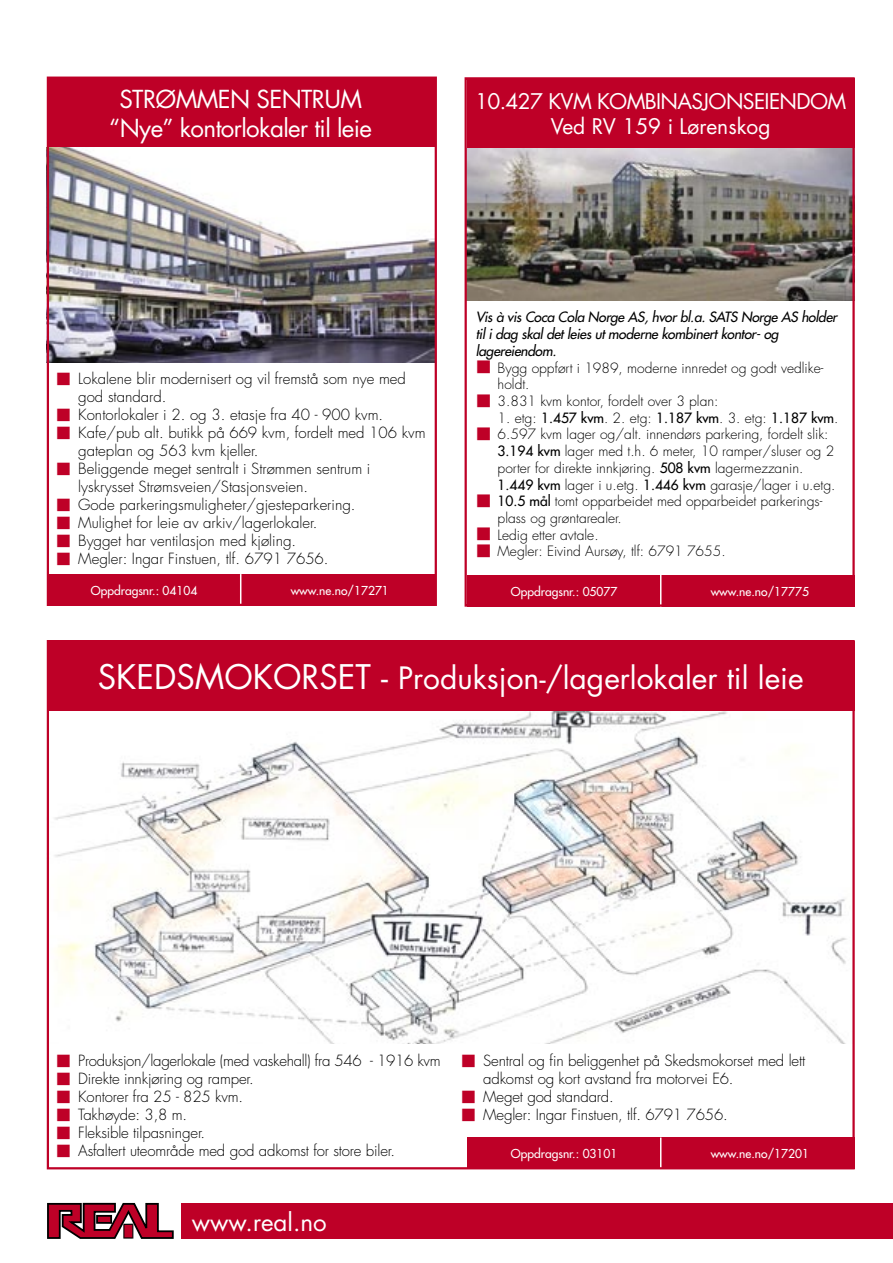
<style>
.page{position:relative;width:893px;height:1263px;background:#fff}
.page>*{position:absolute;margin:0;border:0;box-sizing:border-box;transform-origin:0 0}
.t1{font:30px "Futura";color:#fff}
.t2{font:24.15px "Futura";letter-spacing:-.025em;color:#fff}
.t3{font:24.15px "Futura";color:#fff}
.t4{font:21px "Futura";letter-spacing:-.03em;color:#fff}
.t5{font:21px "Futura";color:#fff}
.t6{font:300 15px/18px "Futura";color:#000}
.t7{font:300 15px "Futura";letter-spacing:-.02em;color:#000}
.t8{font:300 13.8px/16.6px "Futura";color:#000}
.t9{font:italic 13.8px/16.6px "Futura";letter-spacing:-.02em;color:#000}
.t10{font:13.8px "Futura";color:#000}
.t11{font:12px "Futura";color:#fff}
.s1{font-weight:300}
.s2{font-weight:400}
.s3{font-size:33px}
</style>
<div class="page">
<div style="left:181px;top:1203px;width:712px;height:36px;background:#be0027"></div>
<svg style="left:47px;top:1202px;width:127px;height:37px"></svg>
<div style="left:47px;top:641px;width:808px;height:70px;background:#be0027"></div>
<img style="left:54px;top:711px;width:793px;height:332px">
<div style="left:467px;top:1137px;width:388px;height:32px;background:#be0027"></div>
<hr style="left:660px;top:1137px;width:1px;height:32px;background:#fff">
<div style="left:47px;top:78px;width:388px;height:70px;background:#be0027"></div>
<img style="left:50px;top:148px;width:384px;height:215px">
<div style="left:47px;top:574px;width:388px;height:32px;background:#be0027"></div>
<hr style="left:240px;top:574px;width:1px;height:32px;background:#fff">
<div style="left:467px;top:78px;width:388px;height:70px;background:#be0027"></div>
<img style="left:468px;top:148px;width:384px;height:153px">
<div style="left:467px;top:575px;width:388px;height:32px;background:#be0027"></div>
<hr style="left:660px;top:575px;width:1px;height:32px;background:#fff">
<div style="left:465px;top:77px;width:390px;height:530px;border:2px solid #be0027"></div>
<div style="left:47px;top:77px;width:390px;height:529px;border:2px solid #be0027"></div>
<p class="t2" style="left:119px;top:83px;width:244px">STRØMMEN SENTRUM</p>
<p class="t2" style="left:109px;top:112px;width:264px">“Nye” kontorlokaler til leie</p>
<p class="t4" style="left:475px;top:88px;width:373px">10.427 KVM KOMBINASJONSEIENDOM</p>
<p class="t5" style="left:551px;top:113px;width:221px">Ved RV 159 i Lørenskog</p>
<p class="t6" style="left:78px;top:370px;width:329px">Lokalene blir modernisert og vil fremstå som nye med god standard.</p>
<p class="t6" style="left:78px;top:406px;width:306px">Kontorlokaler i 2. og 3. etasje fra 40 - 900 kvm.</p>
<p class="t6" style="left:78px;top:424px;width:349px">Kafe/pub alt. butikk på 669 kvm, fordelt med 106 kvm gateplan og 563 kvm kjeller.</p>
<p class="t6" style="left:78px;top:460px;width:294px">Beliggende meget sentralt i Strømmen sentrum i lyskrysset Strømsveien/Stasjonsveien.</p>
<p class="t6" style="left:78px;top:496px;width:279px">Gode parkeringsmuligheter/gjesteparkering.</p>
<p class="t6" style="left:78px;top:514px;width:241px">Mulighet for leie av arkiv/lagerlokaler.</p>
<p class="t6" style="left:78px;top:532px;width:219px">Bygget har ventilasjon med kjøling.</p>
<p class="t6" style="left:78px;top:550px;width:252px">Megler: Ingar Finstuen, tlf. 6791 7656.</p>
<p class="t11" style="left:91px;top:583px;width:108px">Oppdragsnr.: 04104</p>
<p class="t11" style="left:291px;top:583px;width:100px">www.ne.no/17271</p>
<p class="t9" style="left:476px;top:309px;width:363px">Vis à vis Coca Cola Norge AS, hvor bl.a. SATS Norge AS holder til i dag skal det leies ut moderne kombinert kontor- og lagereiendom.</p>
<p class="t8" style="left:498px;top:360px;width:327px">Bygg oppført i 1989, moderne innredet og godt vedlike&shy;holdt.</p>
<p class="t8" style="left:498px;top:393px;width:222px">3.831 kvm kontor, fordelt over 3 plan:</p>
<p class="t10" style="left:498px;top:409px;width:342px"><span class="s1">1. etg:</span> 1.457 kvm<span class="s1">. 2. etg:</span> 1.187 kvm<span class="s1">. 3. etg:</span> 1.187 kvm<span class="s1">.</span></p>
<p class="t8" style="left:498px;top:426px;width:332px">6.597 kvm lager og/alt. innendørs parkering, fordelt slik:</p>
<p class="t8" style="left:498px;top:443px;width:339px"><span class="s2">3.194 kvm</span> lager med t.h. 6 meter, 10 ramper/sluser og 2 porter for direkte innkjøring. <span class="s2">508 kvm</span> lagermezzanin.<br><span class="s2">1.449 kvm</span> lager i u.etg. <span class="s2">1.446 kvm</span> garasje/lager i u.etg.</p>
<p class="t8" style="left:498px;top:493px;width:326px"><span class="s2">10.5 mål</span> tomt opparbeidet med opparbeidet parkerings&shy;plass og grøntarealer.</p>
<p class="t8" style="left:498px;top:527px;width:103px">Ledig etter avtale.</p>
<p class="t8" style="left:498px;top:543px;width:229px">Megler: Eivind Aursøy, tlf: 6791 7655.</p>
<p class="t11" style="left:511px;top:584px;width:108px">Oppdragsnr.: 05077</p>
<p class="t11" style="left:711px;top:584px;width:100px">www.ne.no/17775</p>
<p class="t1" style="left:98px;top:659px;width:707px"><span class="s3">SKEDSMOKORSET -</span> Produksjon-/lagerlokaler til leie</p>
<p class="t7" style="left:78px;top:1051px;width:364px">Produksjon/lagerlokale (med vaskehall) fra 546 - 1916 kvm</p>
<p class="t6" style="left:78px;top:1070px;width:177px">Direkte innkjøring og ramper.</p>
<p class="t6" style="left:78px;top:1088px;width:166px">Kontorer fra 25 - 825 kvm.</p>
<p class="t6" style="left:78px;top:1106px;width:111px">Takhøyde: 3,8 m.</p>
<p class="t6" style="left:78px;top:1124px;width:128px">Fleksible tilpasninger.</p>
<p class="t6" style="left:78px;top:1142px;width:318px">Asfaltert uteområde med god adkomst for store biler.</p>
<p class="t3" style="left:192px;top:1207px;width:136px">www.real.no</p>
<p class="t6" style="left:483px;top:1052px;width:323px">Sentral og fin beliggenhet på Skedsmokorset med lett adkomst og kort avstand fra motorvei E6.</p>
<p class="t6" style="left:483px;top:1088px;width:132px">Meget god standard.</p>
<p class="t6" style="left:483px;top:1106px;width:246px">Megler: Ingar Finstuen, tlf. 6791 7656.</p>
<p class="t11" style="left:511px;top:1146px;width:108px">Oppdragsnr.: 03101</p>
<p class="t11" style="left:711px;top:1146px;width:100px">www.ne.no/17201</p>
</div>
